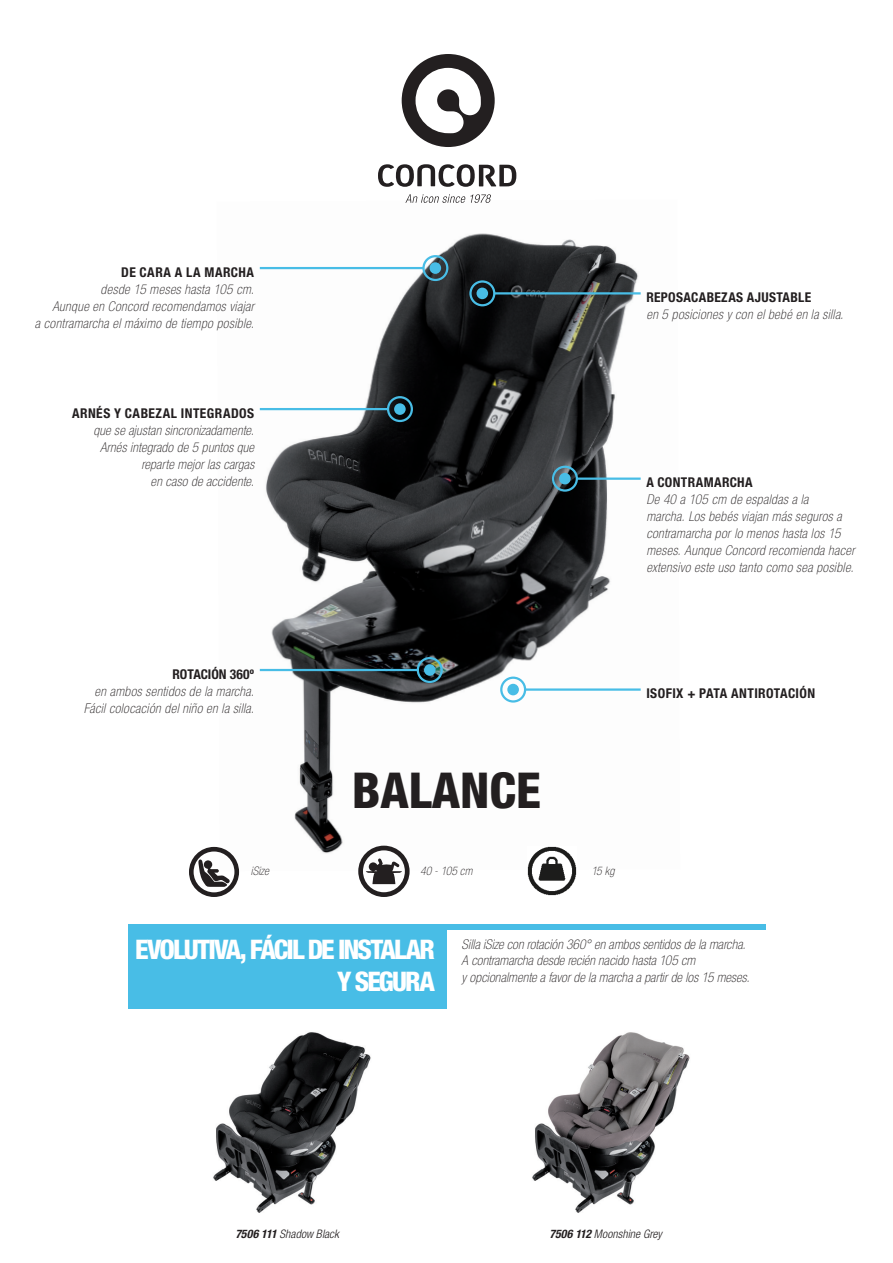
<style>
.page{position:relative;width:893px;height:1263px;background:#fff}
.page>*{position:absolute;margin:0;border:0;box-sizing:border-box;transform-origin:0 0}
.t1{font:800 condensed 49.5px "Helvetica Neue LT Std";color:#231f20}
.t2{font:800 condensed 27px "Helvetica Neue LT Std";letter-spacing:-.07em;color:#fff}
._01_Ausigelung{font:italic 100 condensed 13.5px/17px "Helvetica Neue LT Std";letter-spacing:.025em;color:#231f20}
._01_Ausigelung-2{font:700 condensed 13.5px "Helvetica Neue LT Std";letter-spacing:.03em;color:#231f20}
._01_Ausigelung-3{font:700 condensed 13.5px "Helvetica Neue LT Std";color:#231f20}
.t3{font:italic 300 condensed 11.7px "Helvetica Neue LT Std";letter-spacing:.005em;color:#231f20}
.t4{font:italic 100 condensed 11.7px "Helvetica Neue LT Std";letter-spacing:-.005em;color:#231f20}
.s1{font-weight:700}
</style>
<div class="page">
<img style="left:196px;top:1008px;width:183px;height:205px">
<img style="left:532px;top:1032px;width:158px;height:181px">
<img style="left:259px;top:233px;width:382px;height:638px">
<svg style="left:405px;top:194px;width:86px;height:9px"></svg>
<svg style="left:402px;top:54px;width:93px;height:93px"></svg>
<svg style="left:378px;top:164px;width:138px;height:23px"></svg>
<div style="left:128px;top:924px;width:318px;height:84px;background:#48bde6"></div>
<div style="left:443px;top:924px;width:322px;height:6px;background:#48bde6"></div>
<hr style="left:260px;top:408px;width:128px;height:2px;background:#48bde6">
<hr style="left:260px;top:267px;width:163px;height:2px;background:#48bde6">
<hr style="left:494px;top:292px;width:147px;height:2px;background:#48bde6">
<hr style="left:576px;top:477px;width:65px;height:3px;background:#48bde6">
<hr style="left:525px;top:688px;width:116px;height:3px;background:#48bde6">
<hr style="left:260px;top:669px;width:158px;height:2px;background:#48bde6">
<div style="left:552px;top:466px;width:26px;height:26px;border:2px solid #48bde6;border-radius:50%"></div>
<div style="left:500px;top:676px;width:26px;height:27px;border:2px solid #48bde6;border-radius:50%"></div>
<div style="left:417px;top:657px;width:26px;height:26px;border:2px solid #48bde6;border-radius:50%"></div>
<div style="left:469px;top:280px;width:26px;height:26px;border:2px solid #48bde6;border-radius:50%"></div>
<div style="left:476px;top:288px;width:12px;height:11px;background:#48bde6;border-radius:50%"></div>
<div style="left:387px;top:396px;width:26px;height:26px;border:2px solid #48bde6;border-radius:50%"></div>
<div style="left:394px;top:403px;width:12px;height:12px;background:#48bde6;border-radius:50%"></div>
<div style="left:422px;top:255px;width:26px;height:26px;border:2px solid #48bde6;border-radius:50%"></div>
<div style="left:430px;top:262px;width:11px;height:12px;background:#48bde6;border-radius:50%"></div>
<div style="left:559px;top:473px;width:12px;height:11px;background:#48bde6;border-radius:50%"></div>
<div style="left:507px;top:684px;width:12px;height:11px;background:#48bde6;border-radius:50%"></div>
<div style="left:424px;top:664px;width:12px;height:12px;background:#48bde6;border-radius:50%"></div>
<svg style="left:189px;top:847px;width:50px;height:50px"></svg>
<svg style="left:358px;top:846px;width:52px;height:51px"></svg>
<img style="left:527px;top:847px;width:49px;height:49px">
<p class="_01_Ausigelung-2" style="left:121px;top:264px;width:134px">DE CARA A LA MARCHA</p>
<p class="_01_Ausigelung" style="left:101px;top:281px;width:155px">desde 15 meses hasta 105 cm.</p>
<p class="_01_Ausigelung" style="left:52px;top:298px;width:203px">Aunque en Concord recomendamos viajar</p>
<p class="_01_Ausigelung" style="left:35px;top:315px;width:221px">a contramarcha el máximo de tiempo posible.</p>
<p class="_01_Ausigelung-2" style="left:72px;top:405px;width:183px">ARNÉS Y CABEZAL INTEGRADOS</p>
<p class="_01_Ausigelung" style="left:93px;top:422px;width:162px">que se ajustan sincronizadamente.</p>
<p class="_01_Ausigelung" style="left:100px;top:439px;width:156px">Arnés integrado de 5 puntos que</p>
<p class="_01_Ausigelung" style="left:141px;top:456px;width:114px">reparte mejor las cargas</p>
<p class="_01_Ausigelung" style="left:151px;top:473px;width:105px">en caso de accidente.</p>
<p class="_01_Ausigelung-2" style="left:646px;top:289px;width:166px">REPOSACABEZAS AJUSTABLE</p>
<p class="_01_Ausigelung" style="left:646px;top:306px;width:199px">en 5 posiciones y con el bebé en la silla.</p>
<p class="_01_Ausigelung-2" style="left:646px;top:474px;width:108px">A CONTRAMARCHA</p>
<p class="_01_Ausigelung" style="left:646px;top:491px;width:210px">De 40 a 105 cm de espaldas a la<br>marcha. Los bebés viajan más seguros a contramarcha por lo menos hasta los 15 meses. Aunque Concord recomienda hacer extensivo este uso tanto como sea posible.</p>
<p class="_01_Ausigelung-3" style="left:173px;top:665px;width:83px">ROTACIÓN 360º</p>
<p class="_01_Ausigelung" style="left:95px;top:683px;width:161px">en ambos sentidos de la marcha.</p>
<p class="_01_Ausigelung" style="left:84px;top:700px;width:172px">Fácil colocación del niño en la silla.</p>
<p class="t1" style="left:352px;top:760px;width:190px">BALANCE</p>
<p class="t4" style="left:251px;top:864px;width:19px">iSize</p>
<p class="t4" style="left:420px;top:864px;width:54px">40 - 105 cm</p>
<p class="t4" style="left:591px;top:864px;width:25px">15 kg</p>
<p class="_01_Ausigelung-2" style="left:646px;top:685px;width:170px">ISOFIX + PATA ANTIROTACIÓN</p>
<p class="t2" style="left:135px;top:932px;width:301px">EVOLUTIVA, FÁCIL DE INSTALAR</p>
<p class="t2" style="left:337px;top:965px;width:99px">Y SEGURA</p>
<p class="_01_Ausigelung" style="left:462px;top:936px;width:286px">Silla iSize con rotación 360° en ambos sentidos de la marcha.</p>
<p class="_01_Ausigelung" style="left:462px;top:952px;width:235px">A contramarcha desde recién nacido hasta 105 cm</p>
<p class="_01_Ausigelung" style="left:462px;top:969px;width:290px">y opcionalmente a favor de la marcha a partir de los 15 meses.</p>
<p class="t3" style="left:235px;top:1227px;width:105px"><span class="s1">7506 111</span> Shadow Black</p>
<p class="t3" style="left:550px;top:1227px;width:114px"><span class="s1">7506 112</span> Moonshine Grey</p>
</div>
